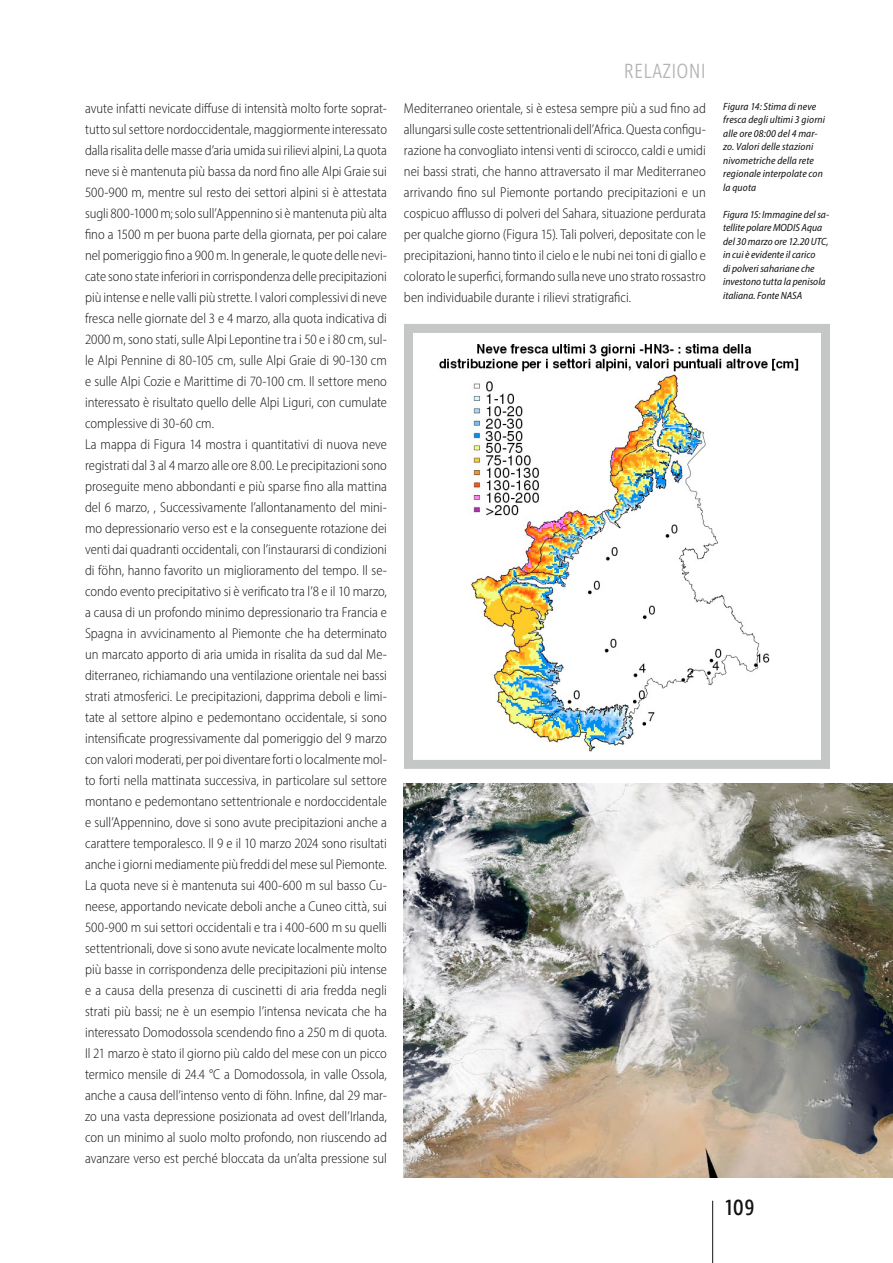
<style>
.page{position:relative;width:893px;height:1263px;background:#fff}
.page>*{position:absolute;margin:0;border:0;box-sizing:border-box;transform-origin:0 0}
.t1{font:22.5px "Ingra Cd";color:#121212}
.t2{font:300 21px "Ingra Cd";letter-spacing:.01em;color:#b3b5b4}
.t3{font:300 semi-condensed 14.25px/21px "Myriad Pro";color:#121212}
.t4{font:italic semi-condensed 10.5px/13.5px "Myriad Pro";letter-spacing:.005em;color:#121212}
</style>
<div class="page">
<hr style="left:712px;top:1201px;width:1px;height:62px;background:#121212">
<img style="left:404px;top:783px;width:489px;height:395px">
<svg style="left:404px;top:324px;width:426px;height:445px"></svg>
<h2 class="t2" style="left:624px;top:58px;width:83px">RELAZIONI</h2>
<p class="t3" style="left:85px;top:97px;width:303px">avute infatti nevicate diffuse di intensità molto forte soprat&shy;tutto sul settore nordoccidentale, maggiormente interessato dalla risalita delle masse d’aria umida sui rilievi alpini, La quota neve si è mantenuta più bassa da nord fino alle Alpi Graie sui 500-900 m, mentre sul resto dei settori alpini si è attestata sugli 800-1000 m; solo sull’Appennino si è mantenuta più alta fino a 1500 m per buona parte della giornata, per poi calare nel pomeriggio fino a 900 m. In generale, le quote delle nevi&shy;cate sono state inferiori in corrispondenza delle precipitazioni più intense e nelle valli più strette. I valori complessivi di neve fresca nelle giornate del 3 e 4 marzo, alla quota indicativa di 2000 m, sono stati, sulle Alpi Lepontine tra i 50 e i 80 cm, sul&shy;le Alpi Pennine di 80-105 cm, sulle Alpi Graie di 90-130 cm e sulle Alpi Cozie e Marittime di 70-100 cm. Il settore meno interessato è risultato quello delle Alpi Liguri, con cumulate complessive di 30-60 cm.<br>La mappa di Figura 14 mostra i quantitativi di nuova neve registrati dal 3 al 4 marzo alle ore 8.00. Le precipitazioni sono proseguite meno abbondanti e più sparse fino alla mattina del 6 marzo, , Successivamente l’allontanamento del mini&shy;mo depressionario verso est e la conseguente rotazione dei venti dai quadranti occidentali, con l’instaurarsi di condizioni di föhn, hanno favorito un miglioramento del tempo. Il se&shy;condo evento precipitativo si è verificato tra l’8 e il 10 marzo, a causa di un profondo minimo depressionario tra Francia e Spagna in avvicinamento al Piemonte che ha determinato un marcato apporto di aria umida in risalita da sud dal Me&shy;diterraneo, richiamando una ventilazione orientale nei bassi strati atmosferici. Le precipitazioni, dapprima deboli e limi&shy;tate al settore alpino e pedemontano occidentale, si sono intensificate progressivamente dal pomeriggio del 9 marzo con valori moderati, per poi diventare forti o localmente mol&shy;to forti nella mattinata successiva, in particolare sul settore montano e pedemontano settentrionale e nordoccidentale e sull’Appennino, dove si sono avute precipitazioni anche a carattere temporalesco. Il 9 e il 10 marzo 2024 sono risultati anche i giorni mediamente più freddi del mese sul Piemonte.<br>La quota neve si è mantenuta sui 400-600 m sul basso Cu&shy;neese, apportando nevicate deboli anche a Cuneo città, sui 500-900 m sui settori occidentali e tra i 400-600 m su quelli settentrionali, dove si sono avute nevicate localmente molto più basse in corrispondenza delle precipitazioni più intense e a causa della presenza di cuscinetti di aria fredda negli strati più bassi; ne è un esempio l’intensa nevicata che ha interessato Domodossola scendendo fino a 250 m di quota.<br>Il 21 marzo è stato il giorno più caldo del mese con un picco termico mensile di 24.4 °C a Domodossola, in valle Ossola, anche a causa dell’intenso vento di föhn. Infine, dal 29 mar&shy;zo una vasta depressione posizionata ad ovest dell’Irlanda, con un minimo al suolo molto profondo, non riuscendo ad avanzare verso est perché bloccata da un’alta pressione sul</p>
<p class="t4" style="left:723px;top:100px;width:103px">Figura 14: Stima di neve fresca degli ultimi 3 giorni alle ore 08:00 del 4 mar&shy;zo. Valori delle stazioni nivometriche della rete regionale interpolate con la quota</p>
<p class="t3" style="left:404px;top:97px;width:303px;text-align:justify">Mediterraneo orientale, si è estesa sempre più a sud fino ad allungarsi sulle coste settentrionali dell’Africa. Questa configu&shy;razione ha convogliato intensi venti di scirocco, caldi e umidi nei bassi strati, che hanno attraversato il mar Mediterraneo arrivando fino sul Piemonte portando precipitazioni e un cospicuo afflusso di polveri del Sahara, situazione perdurata per qualche giorno (Figura 15). Tali polveri, depositate con le precipitazioni, hanno tinto il cielo e le nubi nei toni di giallo e colorato le superfici, formando sulla neve uno strato rossastro ben individuabile durante i rilievi stratigrafici.</p>
<p class="t4" style="left:723px;top:208px;width:107px">Figura 15: Immagine del sa&shy;tellite polare MODIS Aqua del 30 marzo ore 12.20 UTC, in cui è evidente il carico<br>di polveri sahariane che investono tutta la penisola italiana. Fonte NASA</p>
<h1 class="t1" style="left:725px;top:1193px;width:31px">109</h1>
</div>
